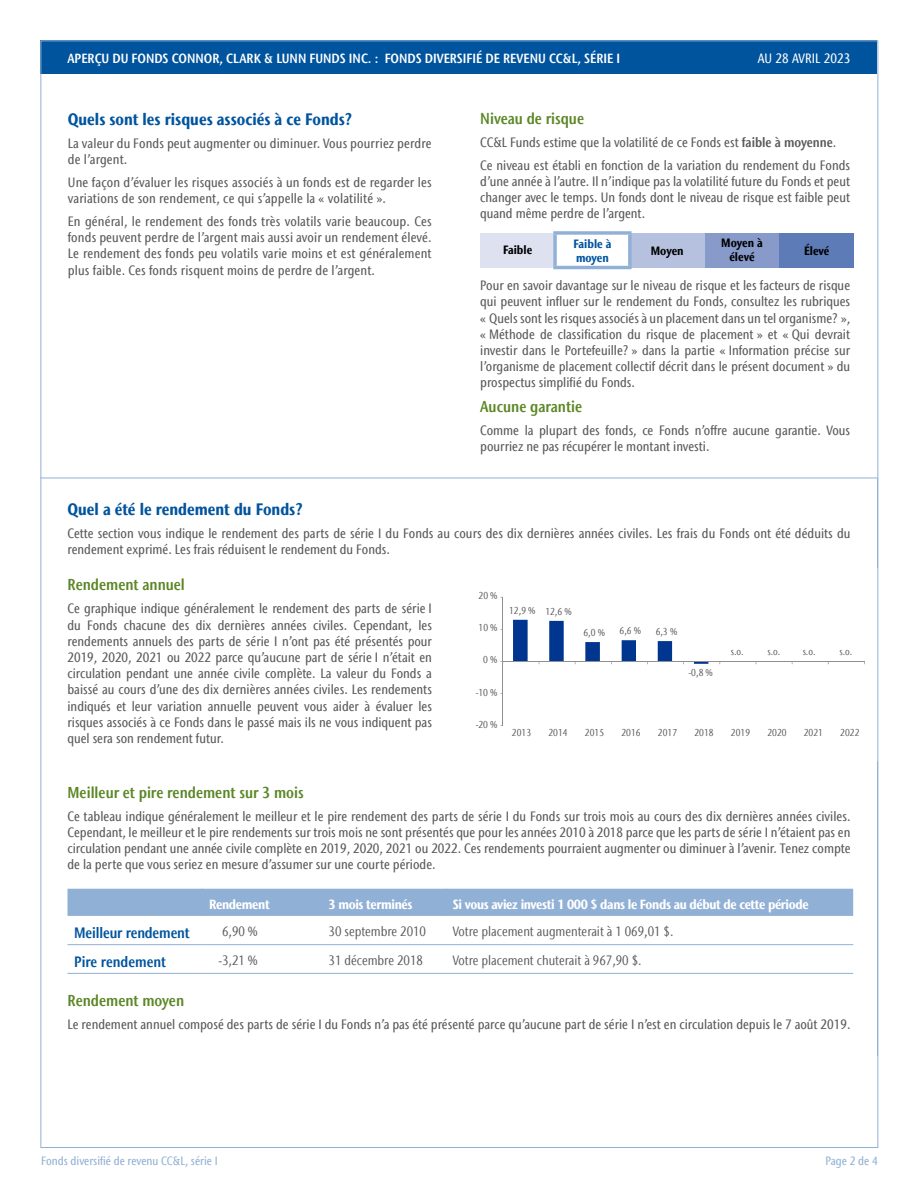
<style>
.page{position:relative;width:918px;height:1188px;background:#fff}
.page>*{position:absolute;margin:0;border:0;box-sizing:border-box;transform-origin:0 0}
.t1{font:700 condensed 16.5px "Stone Sans IIITC Com";color:#00549e}
.t2{font:600 condensed 15.75px "Stone Sans IIITC Com";color:#5c8727}
.t3{font:600 condensed 15px "Stone Sans IIITC Com";letter-spacing:-.01em;color:#00549e}
.t4{font:500 condensed 13.5px/16.2px "Stone Sans IIITC Com";color:#58595b}
.t5{font:condensed 13.5px "Stone Sans IIITC Com";color:#58595b}
.t6{font:500 condensed 13.5px "Stone Sans IIITC Com";letter-spacing:.01em;color:#fff}
.t7{font:700 condensed 13.2px "Stone Sans IIITC Com";letter-spacing:-.025em;color:#fff}
.t8{font:600 condensed 13.2px "Stone Sans IIITC Com";color:#fff}
.t9{font:500 condensed 12px "Stone Sans IIITC Com";color:#91b0d5}
.t10{font:700 condensed 12px/13.5px "Stone Sans IIITC Com";color:#000;text-align:center}
.t11{font:700 condensed 12px/13.5px "Stone Sans IIITC Com";color:#00549e}
.t12{font:condensed 9.9px "Stone Sans IIITC Com";letter-spacing:.005em;color:#58595b}
.s1{font-weight:600}
</style>
<div class="page">
<div style="left:40px;top:40px;width:838px;height:34px;background:#00549e"></div>
<div style="left:480px;top:233px;width:75px;height:35px;background:#dee1f0"></div>
<div style="left:630px;top:233px;width:75px;height:35px;background:#b6c0df"></div>
<div style="left:705px;top:233px;width:74px;height:35px;background:#879aca"></div>
<div style="left:779px;top:233px;width:75px;height:35px;background:#5d7cb7"></div>
<svg style="left:553px;top:231px;width:79px;height:4px"></svg>
<svg style="left:553px;top:235px;width:4px;height:31px"></svg>
<hr style="left:628px;top:235px;width:4px;height:31px;background:#9db6d9">
<hr style="left:553px;top:266px;width:79px;height:3px;background:#91b0d5">
<hr style="left:877px;top:478px;width:1px;height:90px;background:#91b0d5">
<hr style="left:877px;top:761px;width:1px;height:295px;background:#91b0d5">
<hr style="left:40px;top:478px;width:419px;height:1px;background:#91b0d5">
<hr style="left:459px;top:478px;width:419px;height:1px;background:#91b0d5">
<hr style="left:503px;top:597px;width:1px;height:129px;background:#8f8f8f">
<hr style="left:503px;top:661px;width:361px;height:1px;background:#8f8f8f">
<svg style="left:513px;top:620px;width:195px;height:44px"></svg>
<div style="left:68px;top:889px;width:785px;height:27px;background:#91b0d5"></div>
<hr style="left:68px;top:944px;width:134px;height:1px;background:#91b0d5">
<hr style="left:202px;top:944px;width:120px;height:1px;background:#91b0d5">
<hr style="left:322px;top:944px;width:124px;height:1px;background:#91b0d5">
<hr style="left:446px;top:944px;width:407px;height:1px;background:#91b0d5">
<hr style="left:68px;top:973px;width:134px;height:1px;background:#91b0d5">
<hr style="left:202px;top:973px;width:120px;height:1px;background:#91b0d5">
<hr style="left:322px;top:973px;width:124px;height:1px;background:#91b0d5">
<hr style="left:446px;top:973px;width:407px;height:1px;background:#91b0d5">
<p class="t8" style="left:68px;top:50px;width:554px">APERÇU DU FONDS CONNOR, CLARK &amp; LUNN FUNDS INC. : FONDS DIVERSIFIÉ DE REVENU CC&amp;L, SÉRIE I</p>
<p class="t6" style="left:758px;top:50px;width:94px">AU 28 AVRIL 2023</p>
<p class="t1" style="left:68px;top:108px;width:286px">Quels sont les risques associés à ce Fonds?</p>
<p class="t4" style="left:68px;top:135px;width:365px">La valeur du Fonds peut augmenter ou diminuer. Vous pourriez perdre de l’argent.</p>
<p class="t4" style="left:68px;top:174px;width:365px">Une façon d’évaluer les risques associés à un fonds est de regarder les variations de son rendement, ce qui s’appelle la « volatilité ».</p>
<p class="t4" style="left:68px;top:213px;width:365px;text-align:justify">En général, le rendement des fonds très volatils varie beaucoup. Ces fonds peuvent perdre de l’argent mais aussi avoir un rendement élevé.<br>Le rendement des fonds peu volatils varie moins et est généralement plus faible. Ces fonds risquent moins de perdre de l’argent.</p>
<p class="t2" style="left:480px;top:109px;width:105px">Niveau de risque</p>
<p class="t4" style="left:480px;top:131px;width:371px;line-height:23px">CC&amp;L Funds estime que la volatilité de ce Fonds est <span class="s1">faible à moyenne</span>.<br>Ce niveau est établi en fonction de la variation du rendement du Fonds</p>
<p class="t4" style="left:480px;top:173px;width:371px;text-align:justify">d’une année à l’autre. Il n’indique pas la volatilité future du Fonds et peut changer avec le temps. Un fonds dont le niveau de risque est faible peut quand même perdre de l’argent.</p>
<p class="t10" style="left:503px;top:242px;width:31px">Faible</p>
<p class="t11" style="left:574px;top:237px;width:39px">Faible à moyen</p>
<p class="t10" style="left:651px;top:244px;width:34px">Moyen</p>
<p class="t10" style="left:721px;top:236px;width:43px">Moyen à élevé</p>
<p class="t10" style="left:804px;top:244px;width:27px">Élevé</p>
<p class="t4" style="left:480px;top:277px;width:371px;text-align:justify">Pour en savoir davantage sur le niveau de risque et les facteurs de risque qui peuvent influer sur le rendement du Fonds, consultez les rubriques « Quels sont les risques associés à un placement dans un tel organisme? », « Méthode de classification du risque de placement » et « Qui devrait investir dans le Portefeuille? » dans la partie « Information précise sur l’organisme de placement collectif décrit dans le présent document » du prospectus simplifié du Fonds.</p>
<p class="t2" style="left:480px;top:397px;width:103px">Aucune garantie</p>
<p class="t4" style="left:480px;top:422px;width:371px">Comme la plupart des fonds, ce Fonds n’offre aucune garantie. Vous pourriez ne pas récupérer le montant investi.</p>
<p class="t1" style="left:68px;top:499px;width:237px">Quel a été le rendement du Fonds?</p>
<p class="t4" style="left:68px;top:525px;width:785px">Cette section vous indique le rendement des parts de série I du Fonds au cours des dix dernières années civiles. Les frais du Fonds ont été déduits du rendement exprimé. Les frais réduisent le rendement du Fonds.</p>
<p class="t2" style="left:68px;top:575px;width:119px">Rendement annuel</p>
<p class="t4" style="left:68px;top:600px;width:366px;text-align:justify">Ce graphique indique généralement le rendement des parts de série I du Fonds chacune des dix dernières années civiles. Cependant, les rendements annuels des parts de série I n’ont pas été présentés pour 2019, 2020, 2021 ou 2022 parce qu’aucune part de série I n’était en circulation pendant une année civile complète. La valeur du Fonds a baissé au cours d’une des dix dernières années civiles. Les rendements indiqués et leur variation annuelle peuvent vous aider à évaluer les risques associés à ce Fonds dans le passé mais ils ne vous indiquent pas quel sera son rendement futur.</p>
<p class="t12" style="left:479px;top:590px;width:20px">20 %</p>
<p class="t12" style="left:509px;top:605px;width:64px">12,9 % 12,6 %</p>
<p class="t12" style="left:479px;top:622px;width:20px">10 %</p>
<p class="t12" style="left:583px;top:627px;width:23px">6,0 %</p>
<p class="t12" style="left:620px;top:625px;width:23px">6,6 %</p>
<p class="t12" style="left:656px;top:626px;width:23px">6,3 %</p>
<p class="t12" style="left:731px;top:646px;width:14px">s.o.</p>
<p class="t12" style="left:767px;top:646px;width:14px">s.o.</p>
<p class="t12" style="left:803px;top:646px;width:14px">s.o.</p>
<p class="t12" style="left:839px;top:646px;width:14px">s.o.</p>
<p class="t12" style="left:483px;top:654px;width:16px">0 %</p>
<p class="t12" style="left:688px;top:666px;width:26px">-0,8 %</p>
<p class="t12" style="left:476px;top:686px;width:23px">-10 %</p>
<p class="t12" style="left:476px;top:718px;width:23px">-20 %</p>
<p class="t12" style="left:512px;top:727px;width:21px">2013</p>
<p class="t12" style="left:548px;top:727px;width:21px">2014</p>
<p class="t12" style="left:585px;top:727px;width:21px">2015</p>
<p class="t12" style="left:621px;top:727px;width:21px">2016</p>
<p class="t12" style="left:658px;top:727px;width:21px">2017</p>
<p class="t12" style="left:694px;top:727px;width:21px">2018</p>
<p class="t12" style="left:731px;top:727px;width:21px">2019</p>
<p class="t12" style="left:767px;top:727px;width:21px">2020</p>
<p class="t12" style="left:804px;top:727px;width:21px">2021</p>
<p class="t12" style="left:840px;top:727px;width:21px">2022</p>
<p class="t2" style="left:68px;top:782px;width:238px">Meilleur et pire rendement sur 3 mois</p>
<p class="t4" style="left:68px;top:808px;width:785px;text-align:justify">Ce tableau indique généralement le meilleur et le pire rendement des parts de série I du Fonds sur trois mois au cours des dix dernières années civiles.<br>Cependant, le meilleur et le pire rendements sur trois mois ne sont présentés que pour les années 2010 à 2018 parce que les parts de série I n’étaient pas en circulation pendant une année civile complète en 2019, 2020, 2021 ou 2022. Ces rendements pourraient augmenter ou diminuer à l’avenir. Tenez compte de la perte que vous seriez en mesure d’assumer sur une courte période.</p>
<p class="t7" style="left:209px;top:896px;width:62px">Rendement</p>
<p class="t7" style="left:329px;top:896px;width:85px">3 mois terminés</p>
<p class="t7" style="left:453px;top:896px;width:357px">Si vous aviez investi 1 000 $ dans le Fonds au début de cette période</p>
<p class="t3" style="left:74px;top:923px;width:117px">Meilleur rendement</p>
<p class="t5" style="left:222px;top:923px;width:37px">6,90 %</p>
<p class="t5" style="left:329px;top:923px;width:99px">30 septembre 2010</p>
<p class="t5" style="left:453px;top:923px;width:222px">Votre placement augmenterait à 1 069,01 $.</p>
<p class="t3" style="left:74px;top:952px;width:93px">Pire rendement</p>
<p class="t5" style="left:218px;top:952px;width:41px">-3,21 %</p>
<p class="t5" style="left:329px;top:952px;width:96px">31 décembre 2018</p>
<p class="t5" style="left:453px;top:952px;width:190px">Votre placement chuterait à 967,90 $.</p>
<p class="t2" style="left:68px;top:991px;width:118px">Rendement moyen</p>
<p class="t4" style="left:68px;top:1016px;width:785px">Le rendement annuel composé des parts de série I du Fonds n’a pas été présenté parce qu’aucune part de série I n’est en circulation depuis le 7 août 2019.</p>
<p class="t9" style="left:41px;top:1153px;width:178px">Fonds diversifié de revenu CC&amp;L, série I</p>
<p class="t9" style="left:825px;top:1153px;width:54px">Page 2 de 4</p>
</div>
